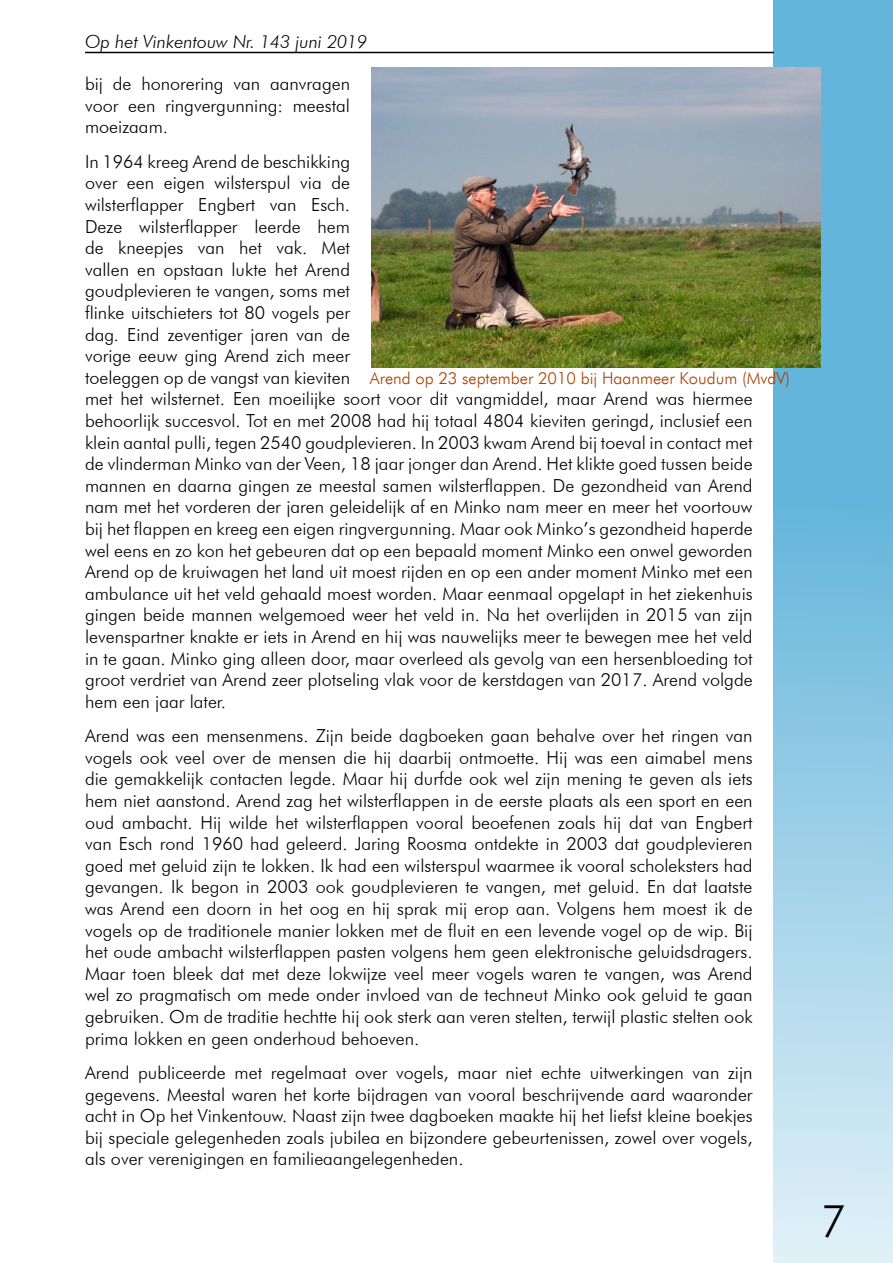
<style>
.page{position:relative;width:893px;height:1263px;background:#fff}
.page>*{position:absolute;margin:0;border:0;box-sizing:border-box;transform-origin:0 0}
.t1{font:300 45px "Futura BT";color:#000}
.t2{font:300 18px/21.6px "Futura BT";color:#000;text-align:justify}
.t3{font:italic 300 18px "Futura BT";color:#000}
.t4{font:300 16.5px "Futura BT";color:#aa4000}
.s1{font-size:18px;color:#000}
</style>
<div class="page">
<svg style="left:774px;top:0;width:119px;height:1263px"></svg>
<hr style="left:85px;top:52px;width:689px;height:1px;background:#000">
<img style="left:371px;top:68px;width:450px;height:299px">
<p class="t3" style="left:85px;top:31px;width:284px">Op het Vinkentouw Nr. 143 juni 2019</p>
<p class="t2" style="left:85px;top:73px;width:267px">bij de honorering van aanvragen voor een ringvergunning: meestal moeizaam.</p>
<p class="t2" style="left:85px;top:150px;width:267px">In 1964 kreeg Arend de beschikking over een eigen wilsterspul via de wilsterflapper Engbert van Esch.<br>Deze wilsterflapper leerde hem de kneepjes van het vak. Met vallen en opstaan lukte het Arend goudplevieren te vangen, soms met flinke uitschieters tot 80 vogels per dag. Eind zeventiger jaren van de vorige eeuw ging Arend zich meer</p>
<p class="t4" style="left:85px;top:368px;width:707px"><span class="s1">toeleggen op de vangst van kieviten</span> Arend op 23 september 2010 bij Haanmeer Koudum (MvdV)</p>
<p class="t2" style="left:85px;top:388px;width:669px">met het wilsternet. Een moeilijke soort voor dit vangmiddel, maar Arend was hiermee behoorlijk succesvol. Tot en met 2008 had hij totaal 4804 kieviten geringd, inclusief een klein aantal pulli, tegen 2540 goudplevieren. In 2003 kwam Arend bij toeval in contact met de vlinderman Minko van der Veen, 18 jaar jonger dan Arend. Het klikte goed tussen beide mannen en daarna gingen ze meestal samen wilsterflappen. De gezondheid van Arend nam met het vorderen der jaren geleidelijk af en Minko nam meer en meer het voortouw bij het flappen en kreeg een eigen ringvergunning. Maar ook Minko’s gezondheid haperde wel eens en zo kon het gebeuren dat op een bepaald moment Minko een onwel geworden Arend op de kruiwagen het land uit moest rijden en op een ander moment Minko met een ambulance uit het veld gehaald moest worden. Maar eenmaal opgelapt in het ziekenhuis gingen beide mannen welgemoed weer het veld in. Na het overlijden in 2015 van zijn levenspartner knakte er iets in Arend en hij was nauwelijks meer te bewegen mee het veld in te gaan. Minko ging alleen door, maar overleed als gevolg van een hersenbloeding tot groot verdriet van Arend zeer plotseling vlak voor de kerstdagen van 2017. Arend volgde hem een jaar later.</p>
<p class="t2" style="left:85px;top:725px;width:669px">Arend was een mensenmens. Zijn beide dagboeken gaan behalve over het ringen van vogels ook veel over de mensen die hij daarbij ontmoette. Hij was een aimabel mens die gemakkelijk contacten legde. Maar hij durfde ook wel zijn mening te geven als iets hem niet aanstond. Arend zag het wilsterflappen in de eerste plaats als een sport en een oud ambacht. Hij wilde het wilsterflappen vooral beoefenen zoals hij dat van Engbert van Esch rond 1960 had geleerd. Jaring Roosma ontdekte in 2003 dat goudplevieren goed met geluid zijn te lokken. Ik had een wilsterspul waarmee ik vooral scholeksters had gevangen. Ik begon in 2003 ook goudplevieren te vangen, met geluid. En dat laatste was Arend een doorn in het oog en hij sprak mij erop aan. Volgens hem moest ik de vogels op de traditionele manier lokken met de fluit en een levende vogel op de wip. Bij het oude ambacht wilsterflappen pasten volgens hem geen elektronische geluidsdragers.<br>Maar toen bleek dat met deze lokwijze veel meer vogels waren te vangen, was Arend wel zo pragmatisch om mede onder invloed van de techneut Minko ook geluid te gaan gebruiken. Om de traditie hechtte hij ook sterk aan veren stelten, terwijl plastic stelten ook prima lokken en geen onderhoud behoeven.</p>
<p class="t2" style="left:85px;top:1062px;width:669px">Arend publiceerde met regelmaat over vogels, maar niet echte uitwerkingen van zijn gegevens. Meestal waren het korte bijdragen van vooral beschrijvende aard waaronder acht in Op het Vinkentouw. Naast zijn twee dagboeken maakte hij het liefst kleine boekjes bij speciale gelegenheden zoals jubilea en bijzondere gebeurtenissen, zowel over vogels, als over verenigingen en familieaangelegenheden.</p>
<h1 class="t1" style="left:820px;top:1194px;width:27px">7</h1>
</div>
